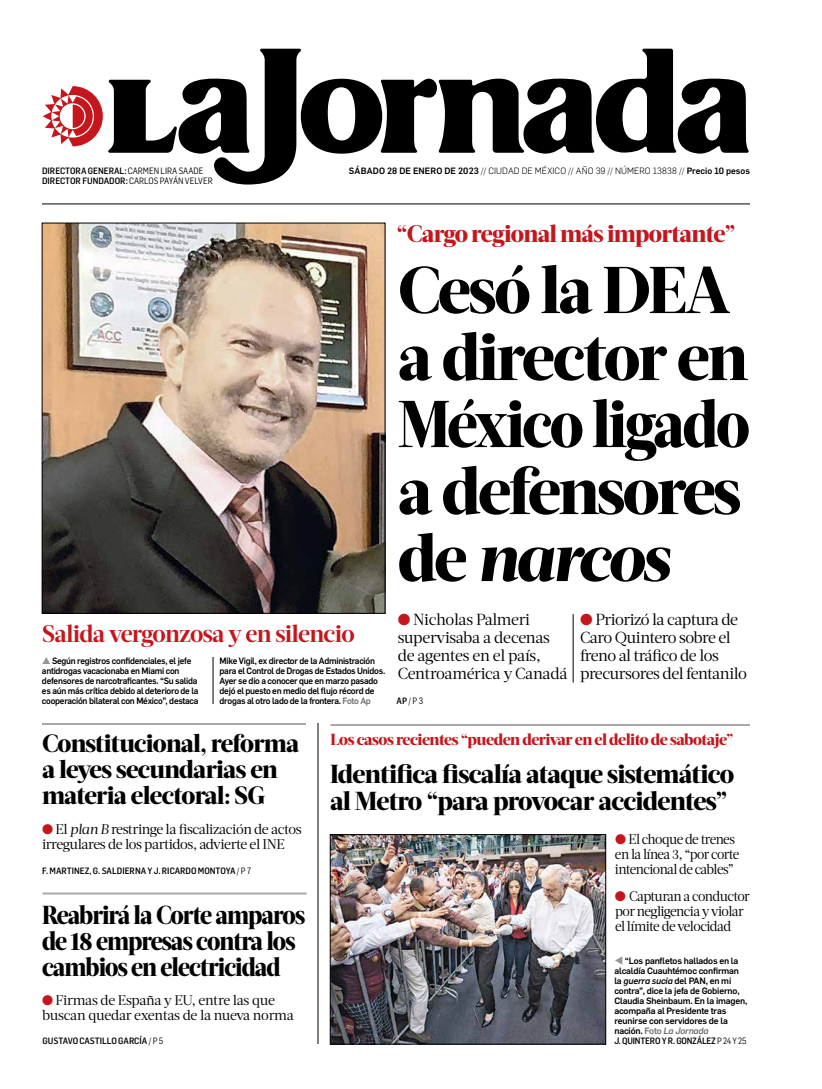
<style>
.page{position:relative;width:822px;height:1089px;background:#fff}
.page>*{position:absolute;margin:0;border:0;box-sizing:border-box;transform-origin:0 0}
.t1{font:800 66px/67px "Acta Headline";letter-spacing:-.04em;color:#000}
.t2{font:800 26px/27px "Acta Headline";letter-spacing:-.04em;color:#000}
.t3{font:800 26px/26px "Acta Headline";letter-spacing:-.04em;color:#000;scale:.92 1}
.t4{font:800 25px/26px "Acta Headline";letter-spacing:-.03em;color:#000}
.t5{font:800 24px "Acta Headline";letter-spacing:-.035em;color:#c4161c}
.t6{font:700 24px "Acta Headline";letter-spacing:-.035em;color:#c4161c}
.t7{font:16px/18px "Acta Deck";letter-spacing:-.03em;color:#000}
.t8{font:800 16px "Acta Headline";letter-spacing:-.03em;color:#c4161c}
.t9{font:14px/15px "Acta Deck";letter-spacing:-.035em;color:#000}
.t10{font:14px/15px "Acta Deck";letter-spacing:-.035em;color:#000;scale:.96 1}
.t11{font:14px/15px "Acta Deck";letter-spacing:-.035em;color:#000;scale:.95 1}
.t12{font:500 9px/10px "Flama";letter-spacing:-.03em;color:#000;scale:.96 1}
.t13{font:500 9px/10px "Flama";letter-spacing:-.03em;color:#000}
.t14{font:500 9px "Flama Semicond";color:#000}
.t15{font:300 9px "Flama";letter-spacing:.015em;color:#000}
.t16{font:500 9px "Flama Semicond";letter-spacing:-.025em;color:#000}
.t17{font:9px "Flama Semicond";color:#000}
.s1{font-weight:400}
.s2{font-weight:500}
.s3{font-style:italic}
.s4{color:#c4161c}
.s5{color:#939598}
.s6{color:#6d6e71}
.s7{font-style:italic;color:#6d6e71}
</style>
<div class="page">
<svg style="left:43px;top:49px;width:706px;height:136px"></svg>
<hr style="left:42px;top:204px;width:708px;height:1px;background:#000">
<img style="left:44px;top:225px;width:339px;height:387px">
<div style="left:42px;top:223px;width:343px;height:391px;border:1px solid #000"></div>
<hr style="left:213px;top:657px;width:1px;height:47px;background:#000">
<hr style="left:573px;top:614px;width:1px;height:68px;background:#000">
<hr style="left:331px;top:724px;width:419px;height:2px;background:#a7a9ac">
<hr style="left:42px;top:723px;width:264px;height:2px;background:#a7a9ac">
<hr style="left:43px;top:892px;width:264px;height:2px;background:#a7a9ac">
<hr style="left:318px;top:723px;width:1px;height:321px;background:#000">
<img style="left:332px;top:836px;width:272px;height:206px">
<div style="left:330px;top:834px;width:276px;height:210px;border:1px solid #000"></div>
<p class="t14" style="left:42px;top:165px;width:163px">DIRECTORA GENERAL: <span class="s1">CARMEN LIRA SAADE</span></p>
<p class="t15" style="left:349px;top:164px;width:403px"><span class="s2">sábado 28 de enero DE 2023</span> // CIUDAD DE MÉXICO // AÑO 39 // NÚM ERO 13838 // <span class="s2">Precio 10 pesos</span></p>
<p class="t14" style="left:42px;top:175px;width:172px">DIRECTOR FUNDADOR: <span class="s1">CARLOS PAYÁN VELVER</span></p>
<h3 class="t5" style="left:397px;top:219px;width:341px">“Cargo regional más importante”</h3>
<h1 class="t1" style="left:398px;top:257px;width:354px">Cesó la DEA a director en<br>México ligado a defensores de <span class="s3">narcos</span></h1>
<h3 class="t6" style="left:42px;top:619px;width:314px">Salida vergonzosa y en silencio</h3>
<h3 class="t7" style="left:398px;top:611px;width:171px"><span class="s4">●</span> Nicholas Palmeri supervisaba a decenas de agentes en el país,<br>Centroamérica y Canadá</h3>
<h3 class="t7" style="left:580px;top:611px;width:168px"><span class="s4">●</span> Priorizó la captura de<br>Caro Quintero sobre el freno al tráfico de los precursores del fentanilo</h3>
<p class="t12" style="left:42px;top:655px;width:165px"><span class="s5">▲</span> Según registros confidenciales, el jefe antidrogas vacacionaba en Miami con defensores de narcotraficantes. “Su salida es aún más crítica debido al deterioro de la cooperación bilateral con México”, destaca</p>
<p class="t12" style="left:220px;top:655px;width:174px">Mike Vigil, ex director de la Administración para el Control de Drogas de Estados Unidos.<br>Ayer se dio a conocer que en marzo pasado dejó el puesto en medio del flujo récord de drogas al otro lado de la frontera. <span class="s6">Foto Ap</span></p>
<p class="t17" style="left:397px;top:695px;width:28px"><span class="s2">AP</span> / P 3</p>
<h3 class="t4" style="left:42px;top:731px;width:259px">Constitucional, reforma a leyes secundarias en materia electoral: SG</h3>
<h3 class="t9" style="left:42px;top:822px;width:261px"><span class="s4">●</span> El <span class="s3">plan B</span> restringe la fiscalización de actos irregulares de los partidos, advierte el INE</h3>
<p class="t14" style="left:42px;top:865px;width:211px">F. MARTINEZ, G. SALDIERNA Y J. RICARDO MONTOYA <span class="s1">/ P 7</span></p>
<h2 class="t3" style="left:42px;top:903px;width:288px">Reabrirá la Corte amparos de 18 empresas contra los cambios en electricidad</h2>
<h3 class="t9" style="left:42px;top:993px;width:253px"><span class="s4">●</span> Firmas de España y EU, entre las que buscan quedar exentas de la nueva norma</h3>
<p class="t14" style="left:43px;top:1035px;width:122px">GUSTAVO CASTILLO GARCÍA <span class="s1">/ P 5</span></p>
<h3 class="t8" style="left:331px;top:730px;width:405px">Los casos recientes “pueden derivar en el delito de sabotaje”</h3>
<h2 class="t2" style="left:330px;top:761px;width:406px">Identifica fiscalía ataque sistemático al Metro “para provocar accidentes”</h2>
<h3 class="t11" style="left:615px;top:832px;width:133px"><span class="s4">●</span> El choque de trenes en la línea 3, “por corte intencional de cables”</h3>
<h3 class="t10" style="left:615px;top:889px;width:142px"><span class="s4">●</span> Capturan a conductor por negligencia y violar el límite de velocidad</h3>
<p class="t13" style="left:614px;top:955px;width:135px"><span class="s5">▼</span> “Los panfletos hallados en la alcaldía Cuauhtémoc confirman la <span class="s3">guerra sucia</span> del PAN , en mi contra”, dice la jefa de Gobierno,<br>Claudia Sheinbaum. En la imagen, acompaña al Presidente tras reunirse con servidores de la nación. <span class="s6">Foto</span> <span class="s7">La Jornada</span></p>
<p class="t16" style="left:614px;top:1035px;width:134px">J. QUINTERO Y R. GONZÁLEZ <span class="s1">P 24 Y 25</span></p>
</div>
